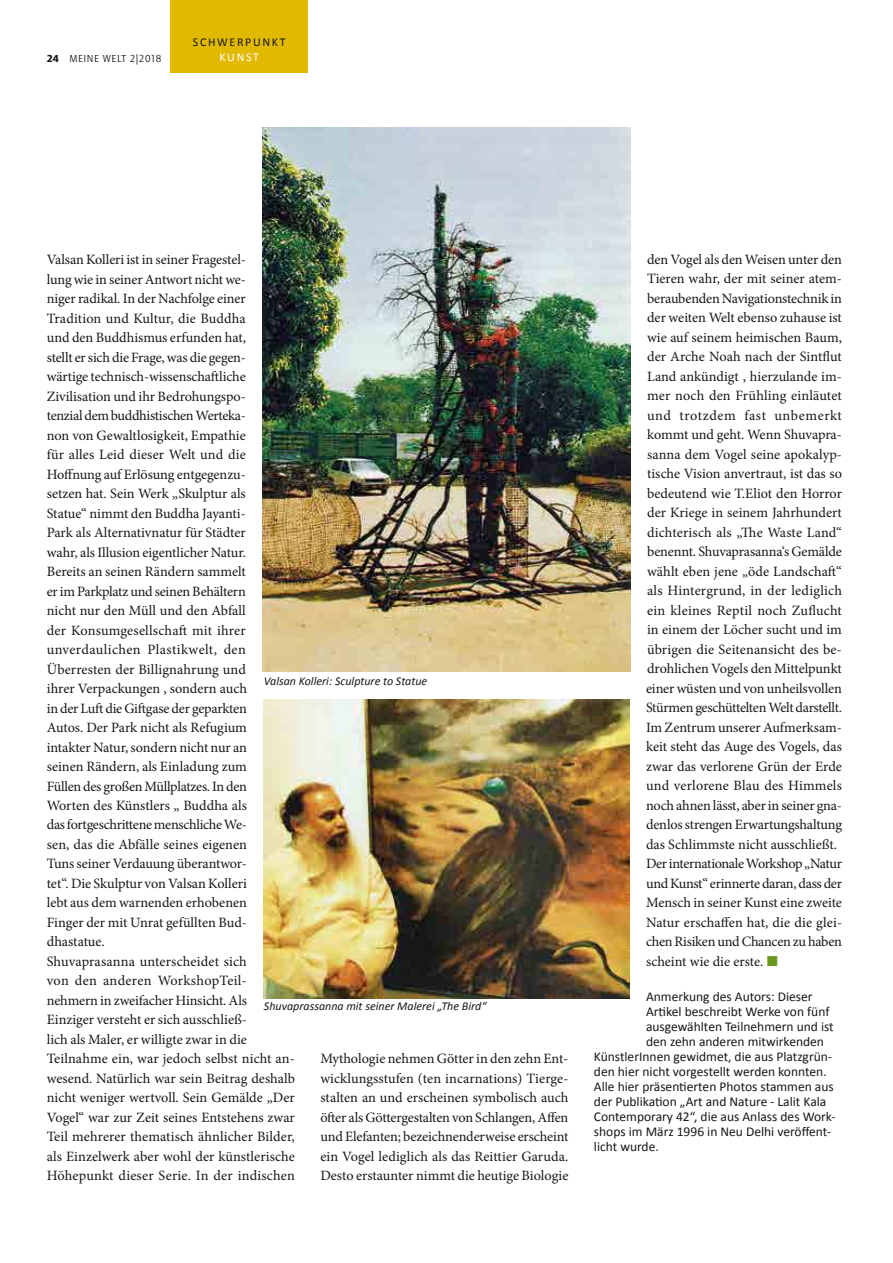
<style>
.page{position:relative;width:893px;height:1263px;background:#fff}
.page>*{position:absolute;margin:0;border:0;box-sizing:border-box;transform-origin:0 0}
.t1{font:14.25px/19.5px "Minion Pro";letter-spacing:-.005em;color:#181716}
.t2{font:13.5px "Calibri";color:#181716}
.t3{font:italic 12px "Calibri";color:#181716}
.t4{font:12px "Calibri";letter-spacing:.14em;color:#181716}
.t5{font:12px "Calibri";letter-spacing:.135em;color:#fff}
.t6{font:10.5px "Quay Sans ITC";letter-spacing:.05em;color:#181716}
.s1{font-weight:900}
.s2{font-family:"Mathematical Pi Six";color:#699821}
</style>
<div class="page">
<div style="left:170px;top:0;width:138px;height:72px;background:#e0b900"></div>
<img style="left:264px;top:699px;width:365px;height:299px">
<img style="left:263px;top:128px;width:367px;height:544px">
<p class="t6" style="left:47px;top:52px;width:116px"><span class="s1">24</span> MEINE WELT 2|2018</p>
<p class="t4" style="left:193px;top:34px;width:94px">SCHWERPUNKT</p>
<p class="t5" style="left:220px;top:49px;width:41px">KUNST</p>
<p class="t1" style="left:47px;top:250px;width:250px">Valsan Kolleri ist in seiner Fragestel-<br>lung wie in seiner Antwort nicht we-<br>niger radikal. In der Nachfolge einer Tradition und Kultur, die Buddha<br>und den Buddhismus erfunden hat,<br>stellt er sich die Frage, was die gegen-<br>wärtige technisch-wissenschaftliche Zivilisation und ihr Bedrohungspo-<br>tenzial dem buddhistischen Werteka-<br>non von Gewaltlosigkeit, Empathie<br>für alles Leid dieser Welt und die Hoffnung auf Erlösung entgegenzu-<br>setzen hat. Sein Werk „Skulptur als<br>Statue“ nimmt den Buddha Jayanti-<br>Park als Alternativnatur für Städter<br>wahr, als Illusion eigentlicher Natur.<br>Bereits an seinen Rändern sammelt<br>er im Parkplatz und seinen Behältern<br>nicht nur den Müll und den Abfall<br>der Konsumgesellschaft mit ihrer unverdaulichen Plastikwelt, den Überresten der Billignahrung und<br>ihrer Verpackungen , sondern auch<br>in der Luft die Giftgase der geparkten<br>Autos. Der Park nicht als Refugium<br>intakter Natur, sondern nicht nur an<br>seinen Rändern, als Einladung zum<br>Füllen des großen Müllplatzes. In den<br>Worten des Künstlers „ Buddha als<br>das fortgeschrittene menschliche We-<br>sen, das die Abfälle seines eigenen<br>Tuns seiner Verdauung überantwor-<br>tet“. Die Skulptur von Valsan Kolleri<br>lebt aus dem warnenden erhobenen<br>Finger der mit Unrat gefüllten Bud&shy;dhastatue.<br>Shuvaprasanna unterscheidet sich<br>von den anderen WorkshopTeil&shy;nehmern in zweifacher Hinsicht. Als Einziger versteht er sich ausschließ-<br>lich als Maler, er willigte zwar in die Teilnahme ein, war jedoch selbst nicht an&shy;wesend. Natürlich war sein Beitrag deshalb nicht weniger wertvoll. Sein Gemälde „Der Vogel“ war zur Zeit seines Entstehens zwar Teil mehrerer thematisch ähnlicher Bilder, als Einzelwerk aber wohl der künstlerische Höhepunkt dieser Serie. In der indischen</p>
<p class="t3" style="left:264px;top:672px;width:165px">Valsan Kolleri: Sculpture to Statue</p>
<p class="t3" style="left:264px;top:998px;width:224px">Shuvaprassanna mit seiner Malerei „The Bird“</p>
<p class="t1" style="left:320px;top:1049px;width:250px;text-align:justify">Mythologie nehmen Götter in den zehn Ent&shy;wicklungsstufen (ten incarnations) Tierge&shy;stalten an und erscheinen symbolisch auch öfter als Göttergestalten von Schlangen, Affen und Elefanten; bezeichnenderweise erscheint ein Vogel lediglich als das Reittier Garuda.<br>Desto erstaunter nimmt die heutige Biologie</p>
<p class="t1" style="left:646px;top:249px;width:197px">den Vogel als den Weisen unter den Tieren wahr, der mit seiner atem&shy;beraubenden Navigationstechnik in der weiten Welt ebenso zuhause ist wie auf seinem heimischen Baum, der Arche Noah nach der Sintflut Land ankündigt , hierzulande im&shy;mer noch den Frühling einläutet und trotzdem fast unbemerkt kommt und geht. Wenn Shuvapra&shy;sanna dem Vogel seine apokalyp&shy;tische Vision anvertraut, ist das so bedeutend wie T.Eliot den Horror der Kriege in seinem Jahrhundert dichterisch als „The Waste Land“ benennt. Shuvaprasanna‘s Gemälde wählt eben jene „öde Landschaft“ als Hintergrund, in der lediglich ein kleines Reptil noch Zuflucht in einem der Löcher sucht und im übrigen die Seitenansicht des be&shy;drohlichen Vogels den Mittelpunkt einer wüsten und von unheilsvollen Stürmen geschüttelten Welt darstellt.<br>Im Zentrum unserer Aufmerksam&shy;keit steht das Auge des Vogels, das zwar das verlorene Grün der Erde und verlorene Blau des Himmels noch ahnen lässt, aber in seiner gna&shy;denlos strengen Erwartungshaltung das Schlimmste nicht ausschließt.<br>Der internationale Workshop „Natur und Kunst“ erinnerte daran, dass der Mensch in seiner Kunst eine zweite Natur erschaffen hat, die die glei&shy;chen Risiken und Chancen zu haben scheint wie die erste. <span class="s2">j</span></p>
<p class="t2" style="left:646px;top:988px;width:168px">Anmerkung des Autors: Dieser</p>
<p class="t2" style="left:646px;top:1003px;width:185px">Artikel beschreibt Werke von fünf</p>
<p class="t2" style="left:646px;top:1018px;width:189px">ausgewählten Teilnehmern und ist</p>
<p class="t2" style="left:646px;top:1033px;width:179px">den zehn anderen mitwirkenden</p>
<p class="t2" style="left:594px;top:1048px;width:240px">KünstlerInnen gewidmet, die aus Platzgrün-</p>
<p class="t2" style="left:594px;top:1063px;width:234px">den hier nicht vorgestellt werden konnten.</p>
<p class="t2" style="left:594px;top:1078px;width:241px">Alle hier präsentierten Photos stammen aus</p>
<p class="t2" style="left:594px;top:1093px;width:234px">der Publikation „Art and Nature - Lalit Kala</p>
<p class="t2" style="left:594px;top:1108px;width:243px">Contemporary 42“, die aus Anlass des Work-</p>
<p class="t2" style="left:594px;top:1123px;width:239px">shops im März 1996 in Neu Delhi veröffent-</p>
<p class="t2" style="left:594px;top:1138px;width:66px">licht wurde.</p>
</div>
